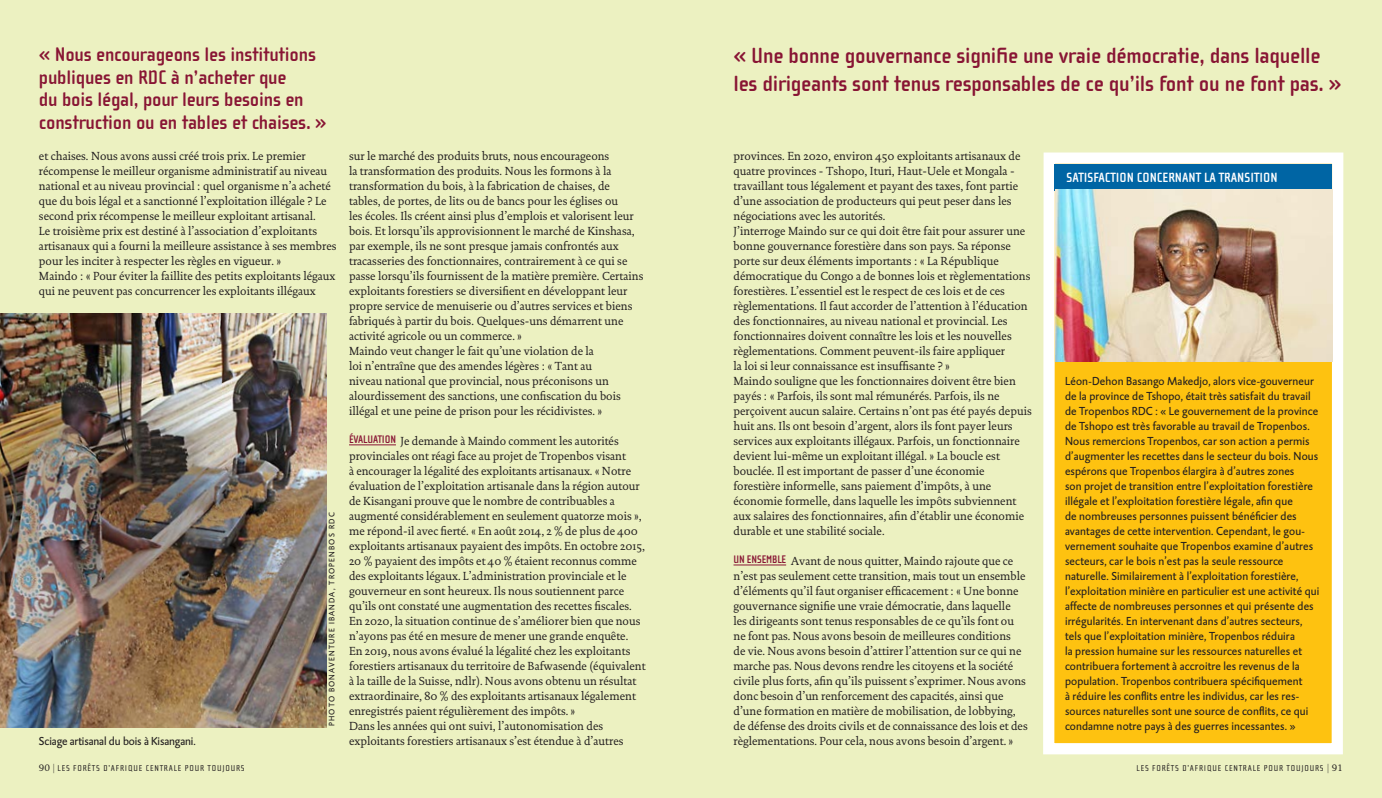
<style>
.page{position:relative;width:1382px;height:798px;background:#fff}
.page>*{position:absolute;margin:0;border:0;box-sizing:border-box;transform-origin:0 0}
.streamer{font:700 22.62px/27.6px "Cholla Sans";letter-spacing:-.01em;color:#881534}
.streamer-2{font:700 20.25px/22.4px "Cholla Sans";letter-spacing:-.01em;color:#881534}
.kaderkop{font:700 13.75px "Cholla Sans";color:#fff}
.broodtekst{font:11.88px/15px "DTL Documenta ST";color:#231f20;scale:.96 1}
.tussenkop{font:11.88px/15px "DTL Documenta ST";color:#231f20;scale:.96 1}
.kader{font:11.88px/15px "DTL Caspari ST";letter-spacing:.01em;color:#231f20}
.bijschrift{font:11.88px "DTL Caspari ST";letter-spacing:-.01em;color:#231f20}
.t1{font:8.75px "Cholla Sans";letter-spacing:.09em;color:#231f20}
.fotocredit{font:8.12px "DTL Caspari T";letter-spacing:.14em;color:#231f20}
.s1{font-family:"DTL Documenta T";font-size:9.38px}
.s2{font-family:"DTL Documenta ST";font-size:9.38px}
</style>
<div class="page">
<div style="left:0;top:0;width:692px;height:797px;background:#ecf1c1"></div>
<div style="left:691px;top:0;width:691px;height:797px;background:#ecf1c1"></div>
<hr style="left:733px;top:564px;width:53px;height:1px;background:#881534">
<hr style="left:349px;top:444px;width:47px;height:1px;background:#881534">
<svg style="left:1043px;top:152px;width:301px;height:603px;background:#fdcb37"></svg>
<div style="left:1055px;top:164px;width:277px;height:26px;background:#0065a4"></div>
<img style="left:1055px;top:190px;width:277px;height:171px">
<img style="left:0;top:313px;width:326px;height:414px">
<p class="streamer-2" style="left:39px;top:44px;width:289px">« Nous encourageons les institutions publiques en RDC à n’acheter que<br>du bois légal, pour leurs besoins en construction ou en tables et chaises. »</p>
<p class="streamer" style="left:733px;top:42px;width:610px">« Une bonne gouvernance signifie une vraie démocratie, dans laquelle les dirigeants sont tenus responsables de ce qu’ils font ou ne font pas. »</p>
<p class="broodtekst" style="left:39px;top:148px;width:312px">et chaises. Nous avons aussi créé trois prix. Le premier récompense le meilleur organisme administratif au niveau national et au niveau provincial : quel organisme n’a acheté que du bois légal et a sanctionné l’exploitation illégale ? Le second prix récompense le meilleur exploitant artisanal.<br>Le troisième prix est destiné à l’association d’exploitants artisanaux qui a fourni la meilleure assistance à ses membres pour les inciter à respecter les règles en vigueur. »</p>
<p class="broodtekst" style="left:39px;top:268px;width:310px">Maindo : « Pour éviter la faillite des petits exploitants légaux qui ne peuvent pas concurrencer les exploitants illégaux</p>
<p class="bijschrift" style="left:39px;top:733px;width:158px">Sciage artisanal du bois à Kisangani.</p>
<p class="fotocredit" style="left:327px;top:725px;width:215px;rotate:-90deg">PHOTO BONAVENTURE IBANDA, TROPENBOS RDC</p>
<p class="broodtekst" style="left:349px;top:148px;width:308px">sur le marché des produits bruts, nous encourageons<br>la transformation des produits. Nous les formons à la transformation du bois, à la fabrication de chaises, de tables, de portes, de lits ou de bancs pour les églises ou<br>les écoles. Ils créent ainsi plus d’emplois et valorisent leur bois. Et lorsqu’ils approvisionnent le marché de Kinshasa, par exemple, ils ne sont presque jamais confrontés aux tracasseries des fonctionnaires, contrairement à ce qui se passe lorsqu’ils fournissent de la matière première. Certains exploitants forestiers se diversifient en développant leur propre service de menuiserie ou d’autres services et biens fabriqués à partir du bois. Quelques-uns démarrent une activité agricole ou un commerce. »</p>
<p class="broodtekst" style="left:349px;top:343px;width:285px">Maindo veut changer le fait qu’une violation de la<br>loi n’entraîne que des amendes légères : « Tant au niveau national que provincial, nous préconisons un alourdissement des sanctions, une confiscation du bois illégal et une peine de prison pour les récidivistes. »</p>
<p class="tussenkop" style="left:349px;top:433px;width:311px"><sup>ÉVALUATION</sup> Je demande à Maindo comment les autorités provinciales ont réagi face au projet de Tropenbos visant<br>à encourager la légalité des exploitants artisanaux. « Notre évaluation de l’exploitation artisanale dans la région autour de Kisangani prouve que le nombre de contribuables a augmenté considérablement en seulement quatorze mois », me répond-il avec fierté. « En août 2014, 2 % de plus de 400 exploitants artisanaux payaient des impôts. En octobre 2015, 20 % payaient des impôts et 40 % étaient reconnus comme des exploitants légaux. L’administration provinciale et le gouverneur en sont heureux. Ils nous soutiennent parce qu’ils ont constaté une augmentation des recettes fiscales.<br>En 2020, la situation continue de s’améliorer bien que nous n’ayons pas été en mesure de mener une grande enquête.<br>En 2019, nous avons évalué la légalité chez les exploitants forestiers artisanaux du territoire de Bafwasende (équivalent à la taille de la Suisse, ndlr). Nous avons obtenu un résultat extraordinaire, 80 % des exploitants artisanaux légalement enregistrés paient régulièrement des impôts. »</p>
<p class="broodtekst" style="left:349px;top:718px;width:288px">Dans les années qui ont suivi, l’autonomisation des exploitants forestiers artisanaux s’est étendue à d’autres</p>
<p class="broodtekst" style="left:733px;top:148px;width:301px">provinces. En 2020, environ 450 exploitants artisanaux de quatre provinces - Tshopo, Ituri, Haut-Uele et Mongala - travaillant tous légalement et payant des taxes, font partie d’une association de producteurs qui peut peser dans les négociations avec les autorités.</p>
<p class="broodtekst" style="left:733px;top:223px;width:311px">J’interroge Maindo sur ce qui doit être fait pour assurer une bonne gouvernance forestière dans son pays. Sa réponse porte sur deux éléments importants : « La République démocratique du Congo a de bonnes lois et règlementations forestières. L’essentiel est le respect de ces lois et de ces règlementations. Il faut accorder de l’attention à l’éducation des fonctionnaires, au niveau national et provincial. Les fonctionnaires doivent connaître les lois et les nouvelles règlementations. Comment peuvent-ils faire appliquer<br>la loi si leur connaissance est insuffisante ? »</p>
<p class="broodtekst" style="left:733px;top:373px;width:312px">Maindo souligne que les fonctionnaires doivent être bien payés : « Parfois, ils sont mal rémunérés. Parfois, ils ne perçoivent aucun salaire. Certains n’ont pas été payés depuis huit ans. Ils ont besoin d’argent, alors ils font payer leurs services aux exploitants illégaux. Parfois, un fonctionnaire devient lui-même un exploitant illégal. » La boucle est bouclée. Il est important de passer d’une économie forestière informelle, sans paiement d’impôts, à une économie formelle, dans laquelle les impôts subviennent aux salaires des fonctionnaires, afin d’établir une économie durable et une stabilité sociale.</p>
<p class="tussenkop" style="left:733px;top:553px;width:308px"><sup>UN</sup> <sup>ENSEMBLE</sup> Avant de nous quitter, Maindo rajoute que ce n’est pas seulement cette transition, mais tout un ensemble d’éléments qu’il faut organiser efficacement : « Une bonne gouvernance signifie une vraie démocratie, dans laquelle<br>les dirigeants sont tenus responsables de ce qu’ils font ou ne font pas. Nous avons besoin de meilleures conditions<br>de vie. Nous avons besoin d’attirer l’attention sur ce qui ne marche pas. Nous devons rendre les citoyens et la société civile plus forts, afin qu’ils puissent s’exprimer. Nous avons donc besoin d’un renforcement des capacités, ainsi que d’une formation en matière de mobilisation, de lobbying, de défense des droits civils et de connaissance des lois et des règlementations. Pour cela, nous avons besoin d’argent. »</p>
<p class="kaderkop" style="left:1067px;top:170px;width:212px">SATISFACTION CONCERNANT LA TRANSITION</p>
<p class="kader" style="left:1065px;top:373px;width:256px">Léon-Dehon Basango Makedjo, alors vice-gouverneur de la province de Tshopo, était très satisfait du travail de Tropenbos RDC : « Le gouvernement de la province de Tshopo est très favorable au travail de Tropenbos.<br>Nous remercions Tropenbos, car son action a permis d’augmenter les recettes dans le secteur du bois. Nous espérons que Tropenbos élargira à d’autres zones<br>son projet de transition entre l’exploitation forestière illégale et l’exploitation forestière légale, afin que<br>de nombreuses personnes puissent bénéficier des avantages de cette intervention. Cependant, le gou&shy;vernement souhaite que Tropenbos examine d’autres secteurs, car le bois n’est pas la seule ressource naturelle. Similairement à l’exploitation forestière, l’exploitation minière en particulier est une activité qui affecte de nombreuses personnes et qui présente des irrégularités. En intervenant dans d’autres secteurs, tels que l’exploitation minière, Tropenbos réduira<br>la pression humaine sur les ressources naturelles et contribuera fortement à accroitre les revenus de la population. Tropenbos contribuera spécifiquement<br>à réduire les conflits entre les individus, car les res&shy;sources naturelles sont une source de conflits, ce qui condamne notre pays à des guerres incessantes. »</p>
<p class="t1" style="left:39px;top:763px;width:207px"><span class="s1">90</span> <span class="s2">|</span> LES FORÊTS D’AFRIQUE CENTRALE POUR TOUJOURS</p>
<p class="t1" style="left:1136px;top:763px;width:208px">LES FORÊTS D’AFRIQUE CENTRALE POUR TOUJOURS <span class="s2">|</span> <span class="s1">91</span></p>
</div>
